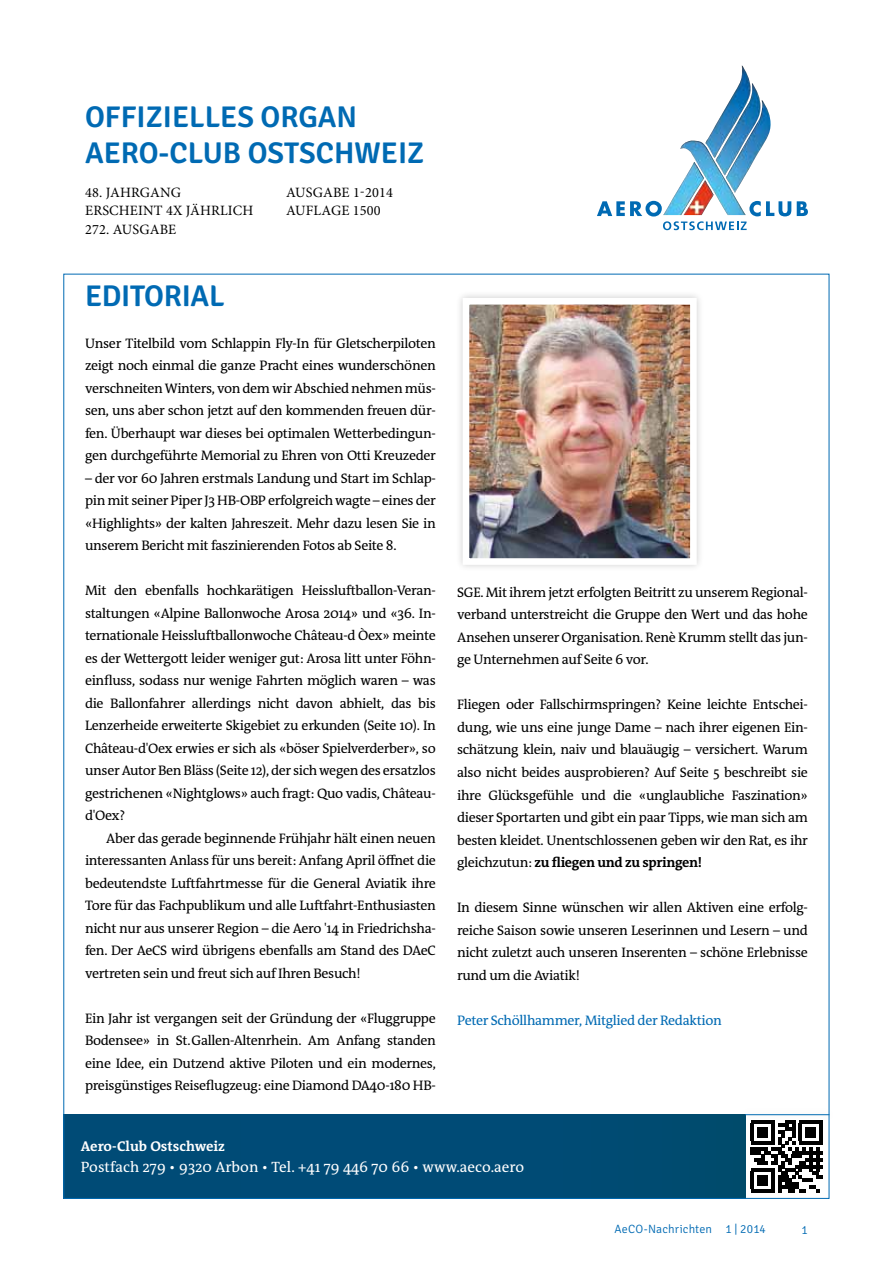
<style>
.page{position:relative;width:893px;height:1263px;background:#fff}
.page>*{position:absolute;margin:0;border:0;box-sizing:border-box;transform-origin:0 0}
.t1{font:600 30px/36px "Signika";color:#006ab3}
.t2{font:15px "The Antiqua B W5 Plain";color:#fff}
.t3{font:14.25px "Minion Pro";letter-spacing:.01em;color:#000}
.t4{font:700 14.25px "The Antiqua B W7";color:#fff}
.t5{font:13.8px/22.5px "The Antiqua B W5 Plain";letter-spacing:-.025em;color:#000;text-align:justify}
.t6{font:13.8px "The Antiqua B W5 Plain";letter-spacing:-.025em;color:#006ab3}
.t7{font:700 13.8px "The Antiqua B W7";letter-spacing:-.025em;color:#000}
.t8{font:300 12px "Signika";letter-spacing:.01em;color:#006ab3}
.s1{font-family:"The Antiqua B W5 Plain";font-weight:400}
</style>
<div class="page">
<img style="left:671px;top:65px;width:100px;height:136px">
<svg style="left:797px;top:201px;width:11px;height:15px"></svg>
<svg style="left:597px;top:201px;width:194px;height:29px"></svg>
<div style="left:64px;top:1114px;width:681px;height:84px;background:#004b76"></div>
<div style="left:455px;top:290px;width:249px;height:283px;background:#f5f5f5"></div>
<img style="left:471px;top:306px;width:218px;height:251px">
<div style="left:463px;top:298px;width:234px;height:267px;border:7px solid #fff"></div>
<svg style="left:751px;top:1124px;width:72px;height:68px"></svg>
<hr style="left:751px;top:1120px;width:24px;height:4px;background:#000">
<hr style="left:785px;top:1120px;width:10px;height:4px;background:#000">
<hr style="left:799px;top:1120px;width:24px;height:4px;background:#000">
<div style="left:738px;top:1106px;width:98px;height:17px;background:#000;opacity:.2"></div>
<hr style="left:745px;top:1114px;width:84px;height:1px;background:#006ab3">
<h1 class="t1" style="left:85px;top:99px;width:311px">OFFIZIELLES ORGAN<br>AERO-CLUB OSTSCHWEIZ</h1>
<p class="t3" style="left:85px;top:183px;width:97px">48. JAHRGANG</p>
<p class="t3" style="left:286px;top:183px;width:108px">AUSGABE 1-2014</p>
<p class="t3" style="left:85px;top:201px;width:191px">ERSCHEINT 4X JÄHRLICH A</p>
<p class="t3" style="left:295px;top:201px;width:87px">UFLAGE 1500</p>
<p class="t3" style="left:85px;top:220px;width:93px">272. AUSGABE</p>
<h1 class="t1" style="left:85px;top:278px;width:141px">EDITORIAL</h1>
<p class="t5" style="left:85px;top:332px;width:352px">Unser Titelbild vom Schlappin Fly-In für Gletscherpiloten zeigt noch einmal die ganze Pracht eines wunderschönen verschneiten Winters, von dem wir Abschied nehmen müs&shy;sen, uns aber schon jetzt auf den kommenden freuen dür&shy;fen. Überhaupt war dieses bei optimalen Wetterbedingun&shy;gen durchgeführte Memorial zu Ehren von Otti Kreuzeder</p>
<p class="t5" style="left:85px;top:467px;width:352px">– der vor 60 Jahren erstmals Landung und Start im Schlap&shy;pin mit seiner Piper J3 HB-OBP erfolgreich wagte – eines der «Highlights» der kalten Jahreszeit. Mehr dazu lesen Sie in unserem Bericht mit faszinierenden Fotos ab Seite 8.</p>
<p class="t5" style="left:85px;top:579px;width:352px">Mit den ebenfalls hochkarätigen Heissluftballon-Veran&shy;staltungen «Alpine Ballonwoche Arosa 2014» und «36. In&shy;ternationale Heissluftballonwoche Château-d Òex» meinte es der Wettergott leider weniger gut: Arosa litt unter Föhn&shy;einfluss, sodass nur wenige Fahrten möglich waren – was die Ballonfahrer allerdings nicht davon abhielt, das bis Lenzerheide erweiterte Skigebiet zu erkunden (Seite 10). In Château-d'Oex erwies er sich als «böser Spielverderber», so unser Autor Ben Bläss (Seite 12), der sich wegen des ersatzlos gestrichenen «Nightglows» auch fragt: Quo vadis, Château&shy;d'Oex?</p>
<p class="t5" style="left:85px;top:827px;width:352px;text-indent:21px">Aber das gerade beginnende Frühjahr hält einen neuen interessanten Anlass für uns bereit: Anfang April öffnet die bedeutendste Luftfahrtmesse für die General Aviatik ihre Tore für das Fachpublikum und alle Luftfahrt-Enthusiasten nicht nur aus unserer Region – die Aero '14 in Friedrichsha&shy;fen. Der AeCS wird übrigens ebenfalls am Stand des DAeC vertreten sein und freut sich auf Ihren Besuch!</p>
<p class="t5" style="left:85px;top:1007px;width:352px">Ein Jahr ist vergangen seit der Gründung der «Fluggruppe Bodensee» in St.Gallen-Altenrhein. Am Anfang standen eine Idee, ein Dutzend aktive Piloten und ein modernes, preisgünstiges Reiseflugzeug: eine Diamond DA40-180 HB-</p>
<p class="t5" style="left:457px;top:581px;width:352px">SGE. Mit ihrem jetzt erfolgten Beitritt zu unserem Regional&shy;verband unterstreicht die Gruppe den Wert und das hohe Ansehen unserer Organisation. Renè Krumm stellt das jun&shy;ge Unternehmen auf Seite 6 vor.</p>
<p class="t5" style="left:457px;top:694px;width:352px">Fliegen oder Fallschirmspringen? Keine leichte Entschei&shy;dung, wie uns eine junge Dame – nach ihrer eigenen Ein&shy;schätzung klein, naiv und blauäugig – versichert. Warum also nicht beides ausprobieren? Auf Seite 5 beschreibt sie ihre Glücksgefühle und die «unglaubliche Faszination» dieser Sportarten und gibt ein paar Tipps, wie man sich am besten kleidet. Unentschlossenen geben wir den Rat, es ihr</p>
<p class="t7" style="left:457px;top:853px;width:247px"><span class="s1">gleichzutun:</span> zu fliegen und zu springen!</p>
<p class="t5" style="left:457px;top:896px;width:352px">In diesem Sinne wünschen wir allen Aktiven eine erfolg&shy;reiche Saison sowie unseren Leserinnen und Lesern – und nicht zuletzt auch unseren Inserenten – schöne Erlebnisse rund um die Aviatik!</p>
<p class="t6" style="left:457px;top:1011px;width:266px">Peter Schöllhammer, Mitglied der Redaktion</p>
<p class="t4" style="left:81px;top:1137px;width:146px">Aero-Club Ostschweiz</p>
<p class="t2" style="left:81px;top:1157px;width:445px">Postfach 279 • 9320 Arbon • Tel. +41 79 446 70 66 • www.aeco.aero</p>
<p class="t8" style="left:614px;top:1222px;width:153px">AeCO-Nachrichten 1 | 2014</p>
<p class="t8" style="left:802px;top:1224px;width:8px">1</p>
</div>
